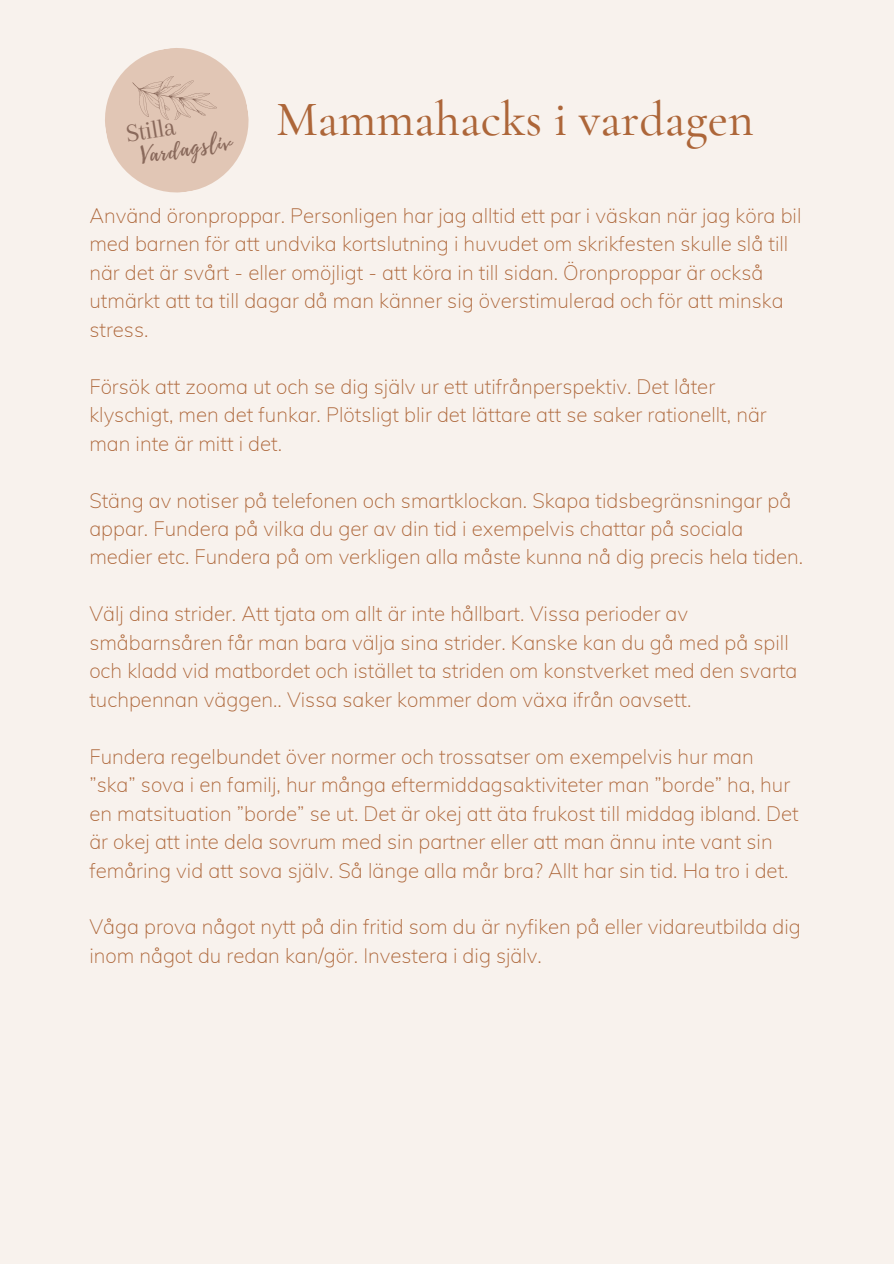
<style>
.page{position:relative;width:894px;height:1264px;background:#fff}
.page>*{position:absolute;margin:0;border:0;box-sizing:border-box;transform-origin:0 0}
.t1{font:500 49.5px "Cormorant Garamond";color:#ad6639}
.t2{font:26.25px "Arapey";color:#89695b}
.t3{font:21.9px "Playlist Script";color:#89695b}
.t4{font:200 20.4px/28.5px "Muli";color:#ad6639}
</style>
<div class="page">
<div style="left:0;top:0;width:893px;height:1263px;background:#f8f2ed"></div>
<svg style="left:105px;top:48px;width:144px;height:145px"></svg>
<p class="t2" style="left:124px;top:119px;width:52px;rotate:-9deg">Stilla</p>
<p class="t3" style="left:139px;top:140px;width:93px;rotate:-9deg">Vardagsliv</p>
<p class="t1" style="left:276px;top:90px;width:479px">Mammahacks i vardagen</p>
<p class="t4" style="left:89px;top:201px;width:713px">Använd öronproppar. Personligen har jag alltid ett par i väskan när jag köra bil med barnen för att undvika kortslutning i huvudet om skrikfesten skulle slå till när det är svårt - eller omöjligt - att köra in till sidan. Öronproppar är också utmärkt att ta till dagar då man känner sig överstimulerad och för att minska stress.</p>
<h1 class="t4" style="left:89px;top:372px;width:678px">Försök att zooma ut och se dig själv ur ett utifrånperspektiv. Det låter klyschigt, men det funkar. Plötsligt blir det lättare att se saker rationellt, när man inte är mitt i det.</h1>
<p class="t4" style="left:89px;top:485px;width:715px">Stäng av notiser på telefonen och smartklockan. Skapa tidsbegränsningar på appar. Fundera på vilka du ger av din tid i exempelvis chattar på sociala medier etc. Fundera på om verkligen alla måste kunna nå dig precis hela tiden.</p>
<p class="t4" style="left:89px;top:599px;width:709px">Välj dina strider. Att tjata om allt är inte hållbart. Vissa perioder av småbarnsåren får man bara välja sina strider. Kanske kan du gå med på spill och kladd vid matbordet och istället ta striden om konstverket med den svarta tuchpennan väggen.. Vissa saker kommer dom växa ifrån oavsett.</p>
<p class="t4" style="left:89px;top:741px;width:710px">Fundera regelbundet över normer och trossatser om exempelvis hur man ”ska” sova i en familj, hur många eftermiddagsaktiviteter man ”borde” ha, hur en matsituation ”borde” se ut. Det är okej att äta frukost till middag ibland. Det är okej att inte dela sovrum med sin partner eller att man ännu inte vant sin femåring vid att sova själv. Så länge alla mår bra? Allt har sin tid. Ha tro i det.</p>
<p class="t4" style="left:89px;top:912px;width:712px">Våga prova något nytt på din fritid som du är nyfiken på eller vidareutbilda dig inom något du redan kan/gör. Investera i dig själv.</p>
</div>
